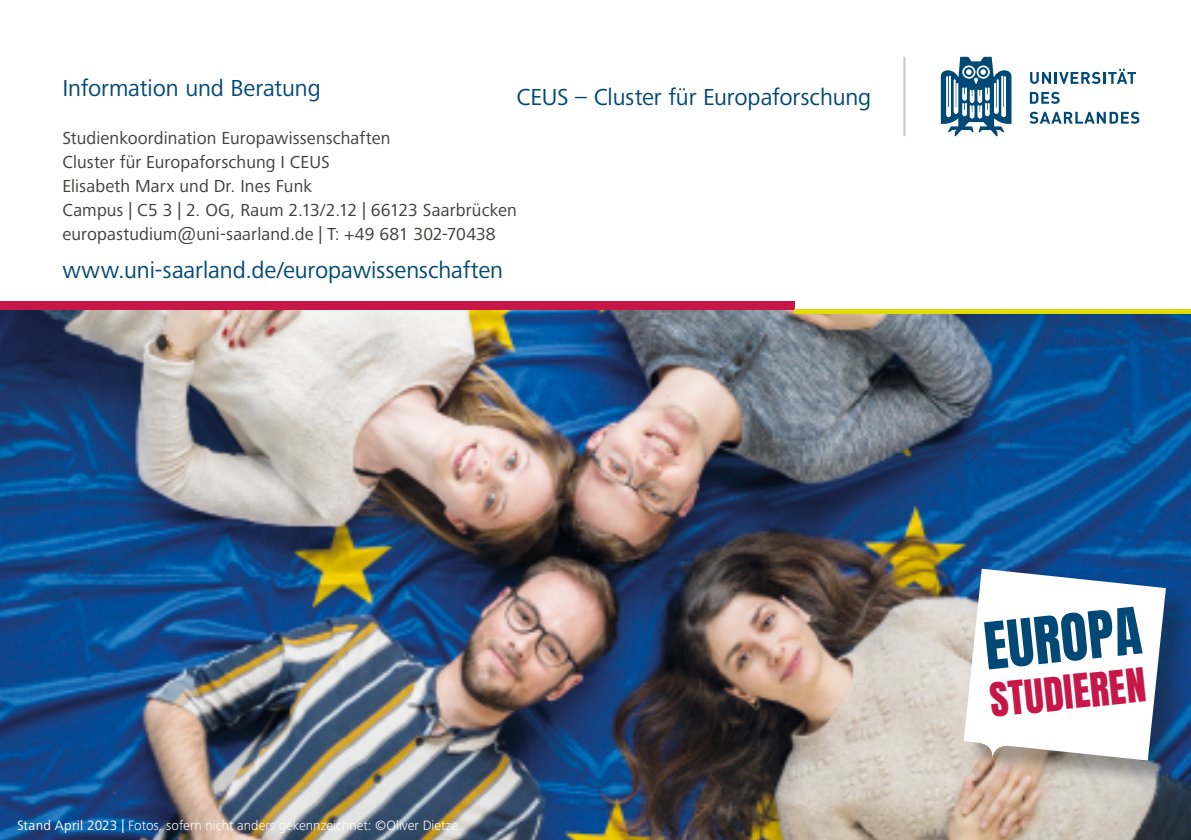
<style>
.page{position:relative;width:1191px;height:840px;background:#fff}
.page>*{position:absolute;margin:0;border:0;box-sizing:border-box;transform-origin:0 0}
.t1{font:55px "Anton";color:#004876}
.t2{font:39.8px "Anton";color:#c71748}
.t3{font:24px "Frutiger Next Pro";letter-spacing:-.005em;color:#004876}
.t4{font:18px/24px "Frutiger Next Pro";letter-spacing:.005em;color:#3c3c3b}
.t5{font:300 14px "Frutiger Next Pro";color:#fff}
.s1{font-weight:400}
</style>
<div class="page">
<img style="left:0;top:309px;width:1191px;height:530px">
<div style="left:0;top:300px;width:794px;height:9px;background:#c71748"></div>
<hr style="left:794px;top:309px;width:397px;height:4px;background:#dedc00">
<svg style="left:940px;top:57px;width:71px;height:79px"></svg>
<svg style="left:1030px;top:69px;width:106px;height:15px"></svg>
<svg style="left:1029px;top:92px;width:30px;height:12px"></svg>
<svg style="left:1029px;top:112px;width:110px;height:12px"></svg>
<hr style="left:903px;top:57px;width:2px;height:79px;background:#c6c6c6">
<div style="left:967px;top:572px;width:224px;height:215px;background:#1d1d1b;opacity:.35"></div>
<svg style="left:963px;top:568px;width:202px;height:192px"></svg>
<h3 class="t3" style="left:62px;top:74px;width:260px">Information und Beratung</h3>
<p class="t4" style="left:62px;top:126px;width:456px">Studienkoordination Europawissenschaften<br>Cluster für Europaforschung I CEUS<br>Elisabeth Marx und Dr. Ines Funk<br>Campus | C5 3 | 2. OG, Raum 2.13/2.12 | 66123 Saarbrücken europastudium@uni-saarland.de | T: +49 681 302-70438</p>
<h3 class="t3" style="left:516px;top:83px;width:356px">CEUS – Cluster für Europaforschung</h3>
<h3 class="t3" style="left:62px;top:256px;width:442px">www.uni-saarland.de/europawissenschaften</h3>
<p class="t5" style="left:17px;top:817px;width:442px"><span class="s1">Stand April 2023 |</span> Fotos, sofern nicht anders gekennzeichnet: ©Oliver Dietze</p>
<h1 class="t1" style="left:981px;top:618px;width:159px;rotate:-6deg">EUROPA</h1>
<h2 class="t2" style="left:988px;top:680px;width:158px;rotate:-6deg">STUDIEREN</h2>
</div>
